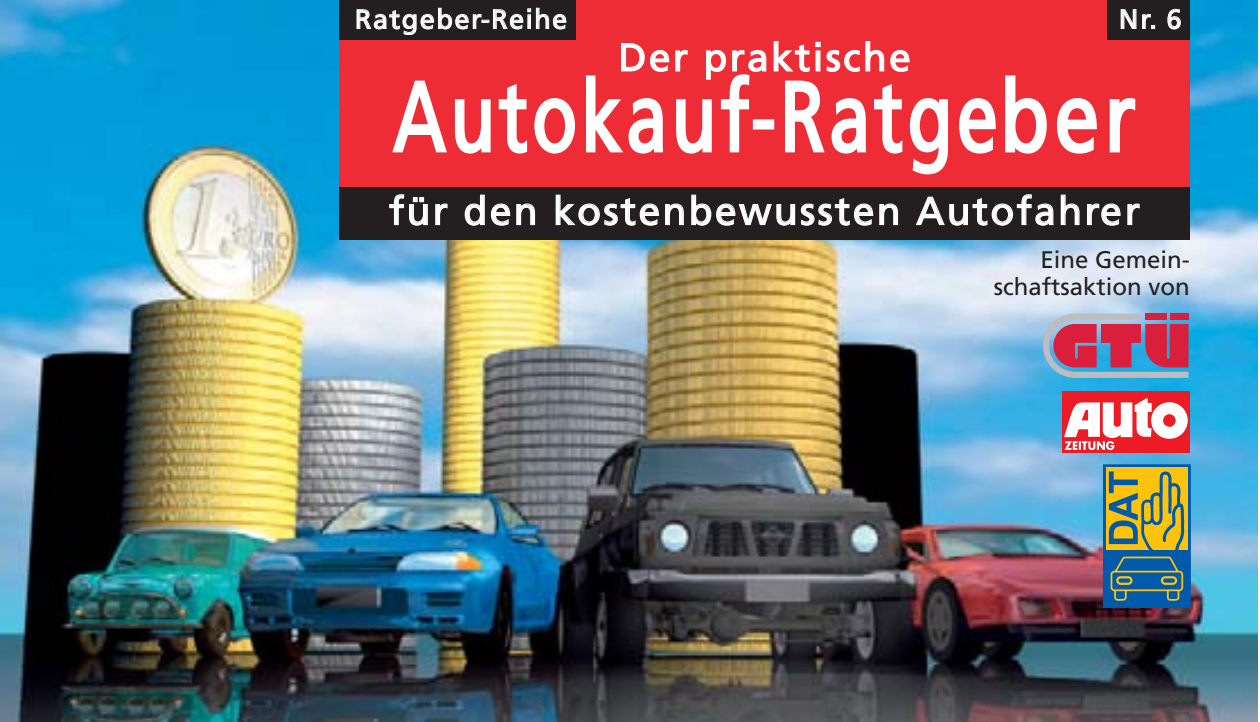
<style>
.page{position:relative;width:1260px;height:722px;background:#fff}
.page>*{position:absolute;margin:0;border:0;box-sizing:border-box;transform-origin:0 0}
.t1{font:99px "Frutiger";letter-spacing:.06em;color:#fff;scale:.74 1}
.t2{font:39px "Frutiger";letter-spacing:.06em;color:#fff}
.t3{font:27px "Frutiger";letter-spacing:.06em;color:#fff}
.t4{font:24px/27px "Frutiger";color:#231f20;text-align:right}
</style>
<div class="page">
<img style="left:0;top:0;width:1258px;height:721px">
<div style="left:339px;top:187px;width:851px;height:52px;background:#231f20"></div>
<div style="left:339px;top:0;width:851px;height:187px;background:#ee2c36"></div>
<div style="left:339px;top:0;width:237px;height:40px;background:#231f20"></div>
<div style="left:1108px;top:0;width:82px;height:40px;background:#231f20"></div>
<div style="left:1062px;top:391px;width:127px;height:62px;background:#ed1c24"></div>
<svg style="left:1043px;top:313px;width:146px;height:64px;background:#a86988"></svg>
<div style="left:1103px;top:464px;width:88px;height:143px;background:#005aaa;border:1px solid #005aaa"></div>
<svg style="left:1064px;top:389px;width:124px;height:212px"></svg>
<p class="t3" style="left:355px;top:8px;width:214px">Ratgeber-Reihe</p>
<p class="t3" style="left:1119px;top:8px;width:64px">Nr. 6</p>
<p class="t2" style="left:618px;top:42px;width:294px">Der praktische</p>
<p class="t1" style="left:393px;top:77px;width:1005px">Autokauf-Ratgeber</p>
<p class="t2" style="left:389px;top:195px;width:753px">für den kostenbewussten Autofahrer</p>
<p class="t4" style="left:994px;top:248px;width:197px">Eine Gemein&shy;schaftsaktion von</p>
</div>
